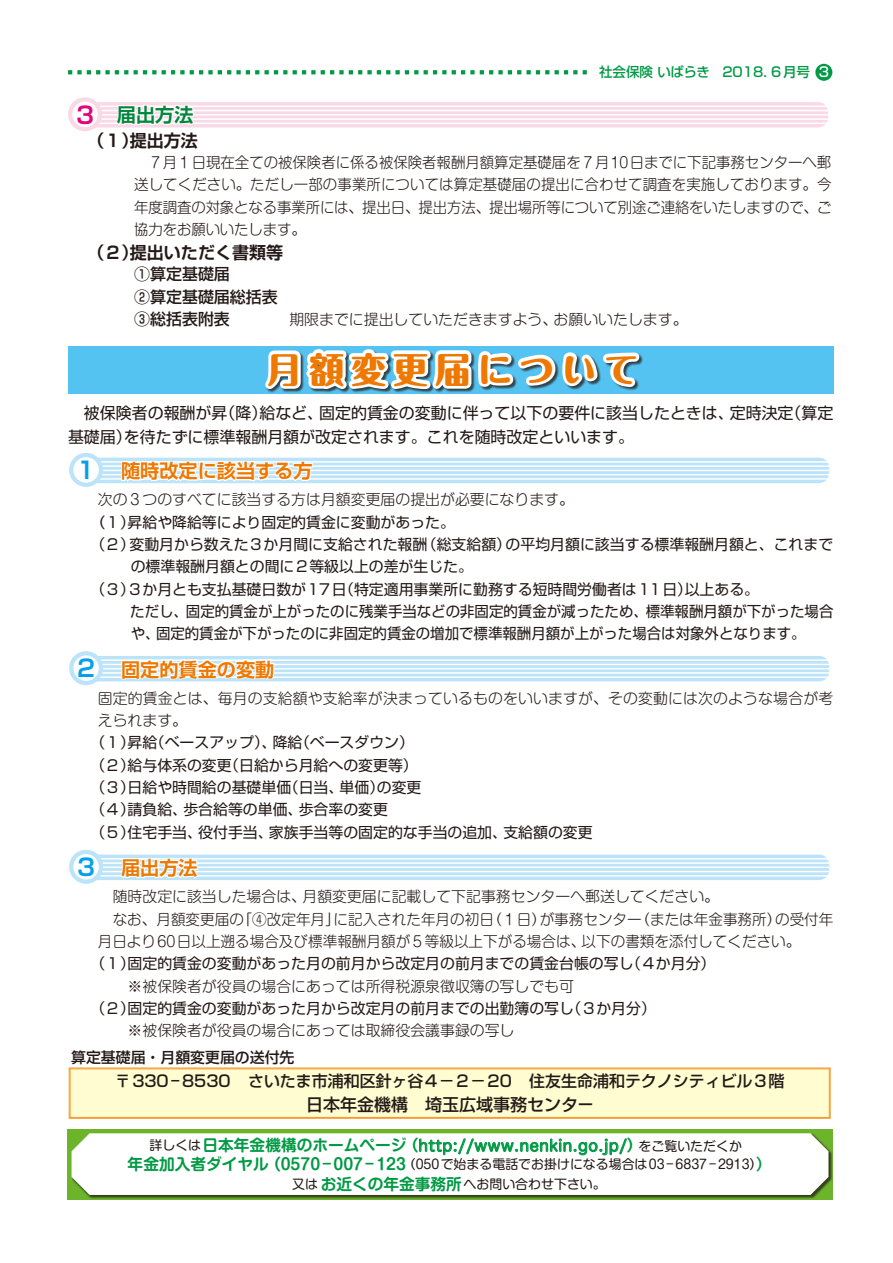
<style>
.page{position:relative;width:893px;height:1263px;background:#fff}
.page>*{position:absolute;margin:0;border:0;box-sizing:border-box;transform-origin:0 0}
.t1{font:800 35.1px "Maru Fo Pro";letter-spacing:.2em;color:#ee7800}
.t2{font:700 19.2px "Shin Go Pro De";color:#ee7800}
.t3{font:700 19.2px "Shin Go Pro De";color:#00873c}
.t4{font:700 16.95px "Shin Go Pro De";color:#231916}
.t5{font:500 16.95px "Shin Go Pro";color:#231916}
.t6{font:15.9px/24.5px "Shin Go Pro";color:#231916}
.t7{font:500 15.9px/22.4px "Shin Go Pro";color:#231916}
.t8{font:15.75px "Hira Maru Pro N W4";letter-spacing:.04em;color:#094}
.t9{font:300 14.85px/22.4px "Shin M Go Pro";color:#231916;text-align:justify}
.t10{font:14.85px/22.4px "Shin Go Pro";color:#231916}
.t11{font:500 14.85px "Shin Go Pro";color:#231916}
.t12{font:500 13.5px "Shin Go Pro";color:#094}
.t13{font:12.9px/20.1px "Shin M Go Pro";color:#231916;text-align:center}
.s1{color:#fff}
.s2{font-size:23.4px;color:#e4007f}
.s3{font-family:"Shin Go Pro";font-weight:500;font-size:15.9px}
.s4{font-size:23.4px;color:#00a1e9}
.s5{font-family:"Shin M Go Pro"}
.s6{font-size:14.85px}
.s7{font-family:"Shin M Go Pro";font-size:12.9px;color:#231916}
.s8{font-family:"Shin M Go Pro De";font-weight:700}
.s9{font-family:"Shin M Go Pro De";font-weight:700;font-size:15.75px;color:#094}
.s10{font-weight:500;font-size:15.75px;color:#094}
</style>
<div class="page">
<svg style="left:68px;top:70px;width:519px;height:4px"></svg>
<div style="left:815px;top:64px;width:17px;height:17px;background:#094;border-radius:50%"></div>
<div style="left:68px;top:346px;width:765px;height:47px;background:#55c3f1"></div>
<div style="left:80px;top:102px;width:748px;height:26px;background:#fad9e7;border-radius:10px"></div>
<hr style="left:78px;top:106px;width:750px;height:1px;background:#fff">
<hr style="left:78px;top:110px;width:750px;height:1px;background:#fff">
<hr style="left:78px;top:114px;width:750px;height:2px;background:#fff">
<hr style="left:78px;top:118px;width:750px;height:2px;background:#fff">
<hr style="left:78px;top:123px;width:750px;height:1px;background:#fff">
<div style="left:70px;top:99px;width:30px;height:30px;background:#fff;border-radius:50%"></div>
<div style="left:68px;top:97px;width:34px;height:34px;border:4px solid #fad9e7;border-radius:50%"></div>
<svg style="left:115px;top:104px;width:81px;height:21px"></svg>
<div style="left:81px;top:458px;width:748px;height:25px;background:#bbe3f9;border-radius:10px"></div>
<hr style="left:79px;top:461px;width:750px;height:2px;background:#fff">
<hr style="left:79px;top:465px;width:750px;height:2px;background:#fff">
<hr style="left:79px;top:470px;width:750px;height:1px;background:#fff">
<hr style="left:79px;top:474px;width:750px;height:1px;background:#fff">
<hr style="left:79px;top:478px;width:750px;height:2px;background:#fff">
<div style="left:71px;top:455px;width:30px;height:30px;background:#fff;border-radius:50%"></div>
<div style="left:69px;top:453px;width:34px;height:34px;border:4px solid #bbe3f9;border-radius:50%"></div>
<svg style="left:120px;top:349px;width:522px;height:135px"></svg>
<svg style="left:81px;top:656px;width:748px;height:25px;background:#bee4f9"></svg>
<hr style="left:79px;top:659px;width:750px;height:2px;background:#fff">
<hr style="left:79px;top:664px;width:750px;height:1px;background:#fff">
<hr style="left:79px;top:668px;width:750px;height:1px;background:#fff">
<hr style="left:79px;top:672px;width:750px;height:2px;background:#fff">
<hr style="left:79px;top:676px;width:750px;height:2px;background:#fff">
<svg style="left:71px;top:653px;width:30px;height:30px"></svg>
<div style="left:69px;top:651px;width:34px;height:34px;border:4px solid #bbe3f9;border-radius:50%"></div>
<svg style="left:120px;top:658px;width:155px;height:23px"></svg>
<svg style="left:81px;top:854px;width:748px;height:26px;background:#c3e6f9"></svg>
<hr style="left:79px;top:858px;width:750px;height:1px;background:#fff">
<hr style="left:79px;top:862px;width:750px;height:2px;background:#fff">
<hr style="left:79px;top:866px;width:750px;height:2px;background:#fff">
<hr style="left:79px;top:871px;width:750px;height:1px;background:#fff">
<hr style="left:79px;top:875px;width:750px;height:1px;background:#fff">
<svg style="left:71px;top:852px;width:30px;height:30px"></svg>
<div style="left:69px;top:850px;width:34px;height:34px;border:4px solid #bbe3f9;border-radius:50%"></div>
<svg style="left:119px;top:856px;width:81px;height:24px"></svg>
<div style="left:67px;top:1129px;width:766px;height:70px;background:#6cb52b"></div>
<div style="left:72px;top:1133px;width:761px;height:66px;background:#231916;opacity:.75"></div>
<div style="left:72px;top:1133px;width:756px;height:62px;background:#fff"></div>
<svg style="left:419px;top:1138px;width:208px;height:20px;background:#c1e6d1"></svg>
<svg style="left:69px;top:1068px;width:761px;height:50px;background:#fef7ca"></svg>
<p class="t12" style="left:599px;top:61px;width:231px">社会保険 いばらき　2018. ６月号 <span class="s1">3</span></p>
<p class="t3" style="left:73px;top:99px;width:122px"><span class="s2">３</span> 届出方法</p>
<p class="t4" style="left:87px;top:127px;width:112px">（１）提出方法</p>
<p class="t9" style="left:134px;top:149px;width:699px">　７月１日現在全ての被保険者に係る被保険者報酬月額算定基礎届を７月10日までに下記事務センターヘ郵送してください。ただし一部の事業所については算定基礎届の提出に合わせて調査を実施しております。今年度調査の対象となる事業所には、提出日、提出方法、提出場所等について別途ご連絡をいたしますので、ご協力をお願いいたします。</p>
<p class="t4" style="left:87px;top:239px;width:197px">（２）提出いただく書類等</p>
<p class="t7" style="left:134px;top:261px;width:145px">①算定基礎届<br>②算定基礎届総括表</p>
<p class="t9" style="left:134px;top:306px;width:555px"><span class="s3">③総括表附表</span> 　　　期限までに提出していただきますよう、お願いいたします。</p>
<h1 class="t1" style="left:267px;top:341px;width:373px">月額変更届について</h1>
<p class="t6" style="left:68px;top:398px;width:767px">　被保険者の報酬が昇（降）給など、固定的賃金の変動に伴って以下の要件に該当したときは、定時決定（算定基礎届）を待たずに標準報酬月額が改定されます。これを随時改定といいます。</p>
<p class="t2" style="left:74px;top:455px;width:240px"><span class="s4">１</span> 随時改定に該当する方</p>
<p class="t9" style="left:98px;top:487px;width:478px">次の３つのすべてに該当する方は月額変更届の提出が必要になります。</p>
<p class="t10" style="left:90px;top:509px;width:366px"><span class="s5">（</span>１）昇給や降給等により固定的賃金に変動があった。</p>
<p class="t10" style="left:90px;top:531px;width:744px">（２）変動月から数えた３か月間に支給された報酬（総支給額）の平均月額に該当する標準報酬月額と、これまで</p>
<p class="t10" style="left:131px;top:554px;width:344px">の標準報酬月額との間に２等級以上の差が生じた。</p>
<p class="t10" style="left:90px;top:576px;width:670px">（３）３か月とも支払基礎日数が17日（特定適用事業所に勤務する短時間労働者は11日）以上ある。</p>
<p class="t10" style="left:98px;top:598px;width:737px">　　ただし、固定的賃金が上がったのに残業手当などの非固定的賃金が減ったため、標準報酬月額が下がった場合</p>
<p class="t10" style="left:131px;top:621px;width:676px">や、固定的賃金が下がったのに非固定的賃金の増加で標準報酬月額が上がった場合は対象外となります。</p>
<p class="t2" style="left:74px;top:653px;width:201px"><span class="s4">２</span> 固定的賃金の変動</p>
<p class="t9" style="left:98px;top:685px;width:737px">固定的賃金とは、毎月の支給額や支給率が決まっているものをいいますが、その変動には次のような場合が考えられます。</p>
<p class="t10" style="left:90px;top:730px;width:504px">（１）昇給（ベースアップ）、降給（ベースダウン）<br>（２）給与体系の変更（日給から月給への変更等）<br>（３）日給や時間給の基礎単価（日当、単価）の変更<br>（４）請負給、歩合給等の単価、歩合率の変更<br>（５）住宅手当、役付手当、家族手当等の固定的な手当の追加、支給額の変更</p>
<p class="t2" style="left:74px;top:852px;width:125px"><span class="s4">３</span> 届出方法</p>
<p class="t9" style="left:98px;top:884px;width:623px">　随時改定に該当した場合は、月額変更届に記載して下記事務センターヘ郵送してください。</p>
<p class="t9" style="left:113px;top:906px;width:722px">なお、月額変更届の「④改定年月」に記入された年月の初日（１日）が事務センター（または年金事務所）の受付年</p>
<p class="t9" style="left:98px;top:928px;width:704px">月日より60日以上遡る場合及び標準報酬月額が５等級以上下がる場合は、以下の書類を添付してください。</p>
<p class="t10" style="left:90px;top:950px;width:627px">（１）固定的賃金の変動があった月の前月から改定月の前月までの賃金台帳の写し（４か月分）</p>
<p class="t9" style="left:98px;top:973px;width:478px">　　※被保険者が役員の場合にあっては所得税源泉徴収簿の写しでも可</p>
<p class="t10" style="left:90px;top:995px;width:567px">（２）固定的賃金の変動があった月から改定月の前月までの出勤簿の写し（３か月分）</p>
<p class="t9" style="left:98px;top:1018px;width:418px">　　※被保険者が役員の場合にあっては取締役会議事録の写し</p>
<p class="t11" style="left:71px;top:1045px;width:225px">算定基礎届・月額変更届の送付先</p>
<p class="t7" style="left:115px;top:1068px;width:671px">〒330−8530　さいたま市浦和区針ヶ谷4−2−20　住友生命浦和テクノシティビル３階</p>
<p class="t5" style="left:306px;top:1091px;width:289px">日本年金機構　埼玉広域事務センタ<span class="s6">ー</span></p>
<p class="t8" style="left:150px;top:1132px;width:594px"><span class="s7">詳しくは</span><span class="s8">日本年金機構のホームページ（</span>http://www.nenkin.go.jp/<span class="s8">）</span><span class="s7">をご覧いただくか</span></p>
<p class="t13" style="left:128px;top:1153px;width:646px"><span class="s9">年金加入者ダイヤル（0570−007−123</span>（050で始まる電話でお掛けになる場合は03−6837−2913）<span class="s10">）</span>又は<span class="s9">お近くの年金事務所</span>へお問い合わせ下さい。</p>
</div>
